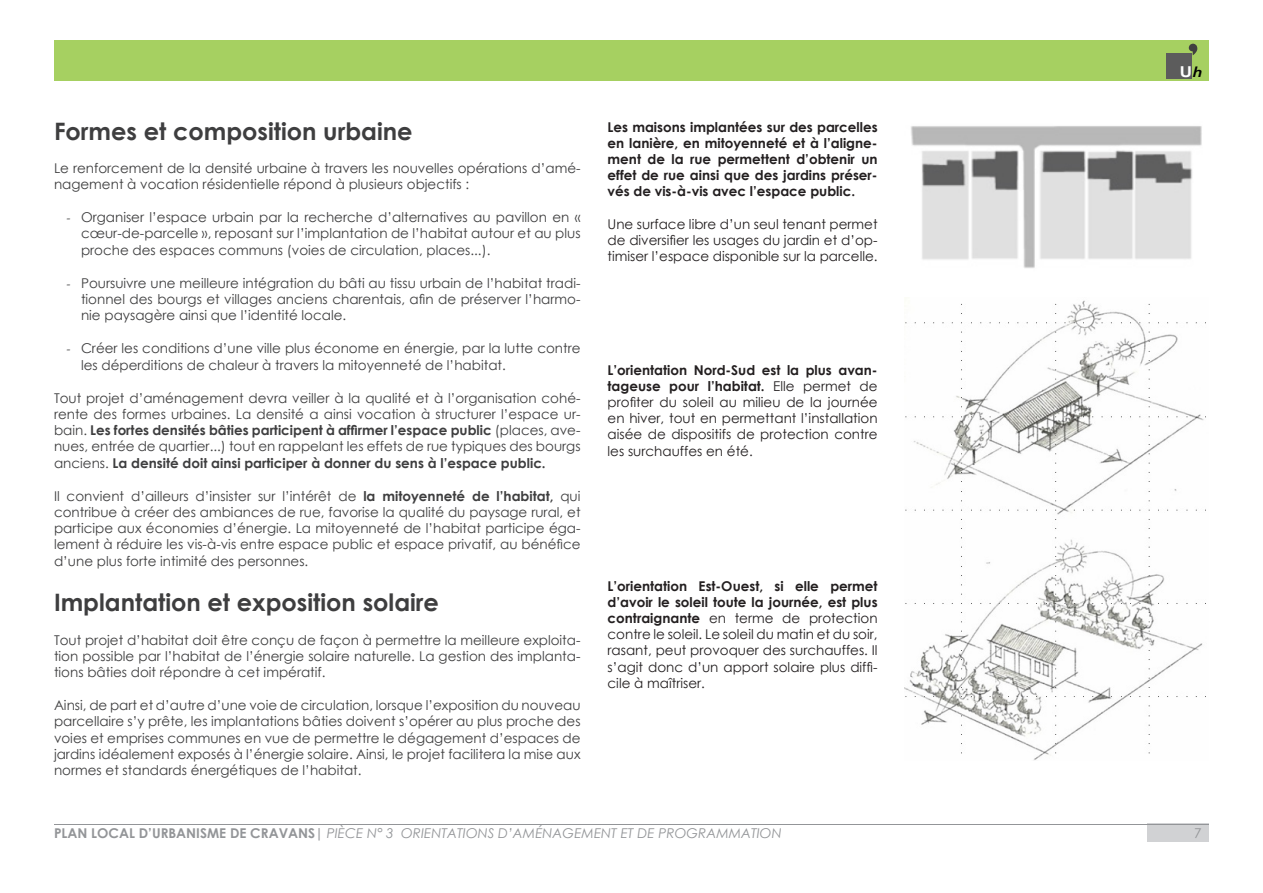
<style>
.page{position:relative;width:1263px;height:893px;background:#fff}
.page>*{position:absolute;margin:0;border:0;box-sizing:border-box;transform-origin:0 0}
.UH_TITRE1{font:700 24px "Century Gothic";color:#3e3e3f}
.t1{font:700 15px "Arial";color:#fff;scale:1.14 1}
.UH_PARAGRAPHE{font:13.5px/16.2px "Century Gothic";color:#3e3e3f;text-align:justify}
.UH_LEGENDES{font:13.5px/16.2px "Century Gothic";color:#231f20;text-align:justify}
.UH_LEGENDES-2{font:700 13.5px/16.2px "Century Gothic";color:#231f20;text-align:justify}
.t2{font:italic 13.5px "Century Gothic";color:#939598}
.t3{font:13.5px "Century Gothic";color:#939598}
.s1{font-family:"Minion Pro"}
.s2{font-weight:700}
.s3{font-weight:700;font-style:normal}
.s4{font-family:"Corbel";font-style:italic;color:#000}
</style>
<div class="page">
<div style="left:1148px;top:824px;width:61px;height:18px;background:#d1d2d4"></div>
<div style="left:54px;top:40px;width:1155px;height:41px;background:#a6d061"></div>
<svg style="left:1189px;top:44px;width:8px;height:11px"></svg>
<div style="left:1167px;top:53px;width:25px;height:25px;background:#5c5c5c"></div>
<hr style="left:54px;top:824px;width:1155px;height:1px;background:#939598">
<img style="left:911px;top:126px;width:291px;height:142px">
<img style="left:904px;top:300px;width:302px;height:460px">
<p class="UH_TITRE1" style="left:54px;top:113px;width:360px">Formes et composition urbaine</p>
<p class="UH_PARAGRAPHE" style="left:54px;top:160px;width:528px">Le renforcement de la densité urbaine à travers les nouvelles opérations d’amé&shy;nagement à vocation résidentielle répond à plusieurs objectifs :</p>
<p class="UH_PARAGRAPHE" style="left:81px;top:209px;width:501px;text-indent:-15px"><span class="s1">-</span> Organiser l’espace urbain par la recherche d’alternatives au pavillon en « cœur-de-parcelle », reposant sur l’implantation de l’habitat autour et au plus proche des espaces communs (voies de circulation, places...).</p>
<p class="UH_PARAGRAPHE" style="left:81px;top:275px;width:501px;text-indent:-15px"><span class="s1">-</span> Poursuivre une meilleure intégration du bâti au tissu urbain de l’habitat tradi&shy;tionnel des bourgs et villages anciens charentais, afin de préserver l’harmo&shy;nie paysagère ainsi que l’identité locale.</p>
<p class="UH_PARAGRAPHE" style="left:81px;top:340px;width:501px;text-indent:-15px"><span class="s1">-</span> Créer les conditions d’une ville plus économe en énergie, par la lutte contre les déperditions de chaleur à travers la mitoyenneté de l’habitat.</p>
<p class="UH_PARAGRAPHE" style="left:54px;top:390px;width:528px">Tout projet d’aménagement devra veiller à la qualité et à l’organisation cohé&shy;rente des formes urbaines. La densité a ainsi vocation à structurer l’espace ur&shy;bain. <span class="s2">Les fortes densités bâties participent à affirmer l’espace public</span> (places, ave&shy;nues, entrée de quartier...) tout en rappelant les effets de rue typiques des bourgs anciens. <span class="s2">La densité doit ainsi participer à donner du sens à l’espace public.</span></p>
<p class="UH_PARAGRAPHE" style="left:54px;top:488px;width:528px">Il convient d’ailleurs d’insister sur l’intérêt de <span class="s2">la mitoyenneté de l’habitat,</span> qui contribue à créer des ambiances de rue, favorise la qualité du paysage rural, et participe aux économies d’énergie. La mitoyenneté de l’habitat participe éga&shy;lement à réduire les vis-à-vis entre espace public et espace privatif, au bénéfice d’une plus forte intimité des personnes.</p>
<p class="UH_TITRE1" style="left:54px;top:584px;width:386px">Implantation et exposition solaire</p>
<p class="UH_PARAGRAPHE" style="left:54px;top:631px;width:528px">Tout projet d’habitat doit être conçu de façon à permettre la meilleure exploita&shy;tion possible par l’habitat de l’énergie solaire naturelle. La gestion des implanta&shy;tions bâties doit répondre à cet impératif.</p>
<p class="UH_PARAGRAPHE" style="left:54px;top:697px;width:528px">Ainsi, de part et d’autre d’une voie de circulation, lorsque l’exposition du nouveau parcellaire s’y prête, les implantations bâties doivent s’opérer au plus proche des voies et emprises communes en vue de permettre le dégagement d’espaces de jardins idéalement exposés à l’énergie solaire. Ainsi, le projet facilitera la mise aux normes et standards énergétiques de l’habitat.</p>
<p class="UH_LEGENDES-2" style="left:608px;top:118px;width:272px">Les maisons implantées sur des parcelles en lanière, en mitoyenneté et à l’aligne&shy;ment de la rue permettent d’obtenir un effet de rue ainsi que des jardins préser&shy;vés de vis-à-vis avec l’espace public.</p>
<p class="UH_LEGENDES" style="left:608px;top:216px;width:272px">Une surface libre d’un seul tenant permet de diversifier les usages du jardin et d’op&shy;timiser l’espace disponible sur la parcelle.</p>
<p class="UH_LEGENDES" style="left:608px;top:361px;width:272px"><span class="s2">L’orientation Nord-Sud est la plus avan&shy;tageuse pour l’habitat.</span> Elle permet de profiter du soleil au milieu de la journée en hiver, tout en permettant l’installation aisée de dispositifs de protection contre les surchauffes en été.</p>
<p class="UH_LEGENDES" style="left:608px;top:577px;width:272px"><span class="s2">L’orientation Est-Ouest, si elle permet d’avoir le soleil toute la journée, est plus contraignante</span> en terme de protection contre le soleil. Le soleil du matin et du soir, rasant, peut provoquer des surchauffes. Il s’agit donc d’un apport solaire plus diffi&shy;cile à maîtriser.</p>
<p class="t2" style="left:54px;top:824px;width:729px"><span class="s3">PLAN LOCAL D’URBANISME DE CRAVANS|</span> PIÈCE N° 3 ORIENTATIONS D’AMÉNAGEMENT ET DE PROGRAMMATION</p>
<p class="t1" style="left:1180px;top:61px;width:21px">U<span class="s4">h</span></p>
<p class="t3" style="left:1194px;top:824px;width:9px">7</p>
</div>
